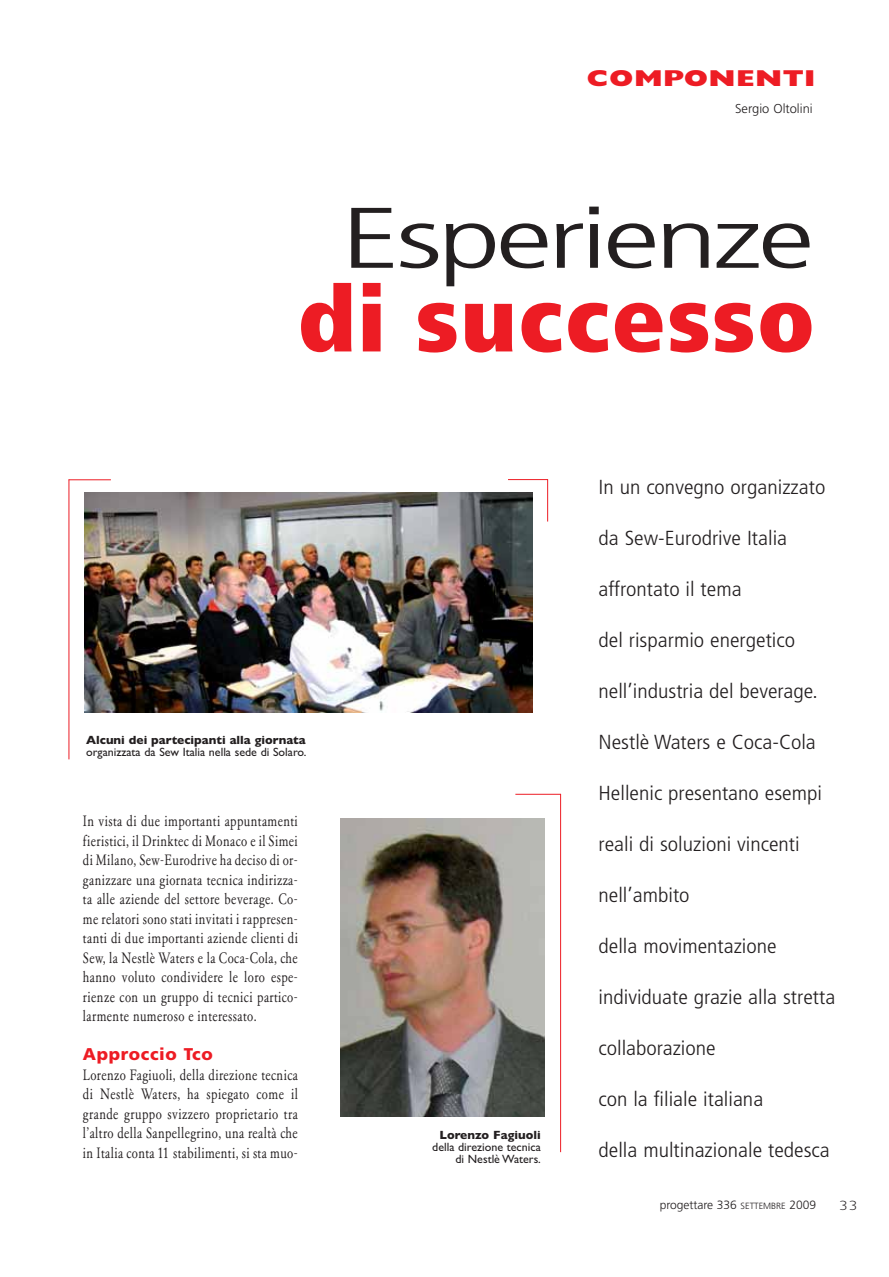
<style>
.page{position:relative;width:889px;height:1277px;background:#fff}
.page>*{position:absolute;margin:0;border:0;box-sizing:border-box;transform-origin:0 0}
.t1{font:900 condensed 91.35px "Frutiger LT";letter-spacing:.01em;color:#ed1c24;scale:1.08 1}
.t2{font:300 condensed 85.8px "Frutiger LT";letter-spacing:-.04em;color:#231f20;scale:1.58 1}
.t3{font:800 23.1px "Gill Sans";letter-spacing:.015em;color:#ed1c24;scale:1.27 1}
.t4{font:300 condensed 20.25px "Frutiger LT";color:#231f20;scale:1.1 1}
.t5{font:900 16.95px "Frutiger LT";letter-spacing:.04em;color:#ed1c24}
.t6{font:15.75px/19.5px "Garamond Classico";letter-spacing:.035em;color:#231f20;text-align:justify;scale:.78 1}
.t7{font:300 13.5px "Gill Sans";color:#231f20;scale:1.27 1}
.t8{font:300 12.9px "Frutiger LT";color:#231f20}
.t9{font:12px/12px "Gill Sans";color:#231f20;text-align:right}
.t10{font:700 12px "Gill Sans";color:#231f20}
.t11{font:300 12px "Frutiger LT";color:#231f20}
.s1{font-size:9px}
</style>
<div class="page">
<img style="left:85px;top:492px;width:447px;height:221px">
<hr style="left:547px;top:479px;width:1px;height:43px;background:#ed1c24">
<hr style="left:508px;top:479px;width:40px;height:1px;background:#ed1c24">
<hr style="left:69px;top:479px;width:42px;height:1px;background:#ed1c24">
<hr style="left:69px;top:479px;width:1px;height:280px;background:#ed1c24">
<img style="left:340px;top:819px;width:204px;height:298px">
<hr style="left:560px;top:794px;width:1px;height:358px;background:#ed1c24">
<hr style="left:515px;top:794px;width:46px;height:1px;background:#ed1c24">
<h3 class="t3" style="left:586px;top:70px;width:182px">COMPONENTI</h3>
<p class="t8" style="left:735px;top:101px;width:79px">Sergio Oltolini</p>
<h2 class="t2" style="left:340px;top:196px;width:302px">Esperienze</h2>
<h1 class="t1" style="left:298px;top:266px;width:480px">di successo</h1>
<p class="t10" style="left:86px;top:736px;width:221px">Alcuni dei partecipanti alla giornata</p>
<p class="t9" style="left:86px;top:747px;width:221px">organizzata da Sew Italia nella sede di Solaro.</p>
<p class="t6" style="left:83px;top:813px;width:277px">In vista di due importanti appuntamenti fieristici, il Drinktec di Monaco e il Simei di Milano, Sew-Eurodrive ha deciso di or&shy;ganizzare una giornata tecnica indirizza&shy;ta alle aziende del settore beverage. Co&shy;me relatori sono stati invitati i rappresen&shy;tanti di due importanti aziende clienti di Sew, la Nestlè Waters e la Coca-Cola, che hanno voluto condividere le loro espe&shy;rienze con un gruppo di tecnici partico&shy;larmente numeroso e interessato.</p>
<p class="t5" style="left:83px;top:1046px;width:131px">Approccio Tco</p>
<p class="t6" style="left:83px;top:1066px;width:277px">Lorenzo Fagiuoli, della direzione tecnica di Nestlè Waters, ha spiegato come il grande gruppo svizzero proprietario tra l’altro della Sanpellegrino, una realtà che in Italia conta 11 stabilimenti, si sta muo-</p>
<p class="t10" style="left:439px;top:1131px;width:103px">Lorenzo Fagiuoli</p>
<p class="t9" style="left:432px;top:1142px;width:110px">della direzione tecnica di Nestlè Waters.</p>
<p class="t4" style="left:598px;top:478px;width:208px">In un convegno organizzato</p>
<p class="t4" style="left:598px;top:529px;width:173px">da Sew-Eurodrive Italia</p>
<p class="t4" style="left:598px;top:580px;width:132px">affrontato il tema</p>
<p class="t4" style="left:598px;top:631px;width:180px">del risparmio energetico</p>
<p class="t4" style="left:598px;top:682px;width:201px">nell’industria del beverage.</p>
<p class="t4" style="left:598px;top:733px;width:199px">Nestlè Waters e Coca-Cola</p>
<p class="t4" style="left:598px;top:784px;width:205px">Hellenic presentano esempi</p>
<p class="t4" style="left:598px;top:835px;width:184px">reali di soluzioni vincenti</p>
<p class="t4" style="left:598px;top:886px;width:84px">nell’ambito</p>
<p class="t4" style="left:598px;top:937px;width:163px">della movimentazione</p>
<p class="t4" style="left:598px;top:988px;width:217px">individuate grazie alla stretta</p>
<p class="t4" style="left:598px;top:1039px;width:108px">collaborazione</p>
<p class="t4" style="left:598px;top:1090px;width:151px">con la filiale italiana</p>
<p class="t4" style="left:598px;top:1141px;width:212px">della multinazionale tedesca</p>
<p class="t11" style="left:659px;top:1198px;width:158px">progettare 336 <span class="s1">SETTEMBRE</span> 2009</p>
<p class="t7" style="left:839px;top:1201px;width:16px">33</p>
</div>
